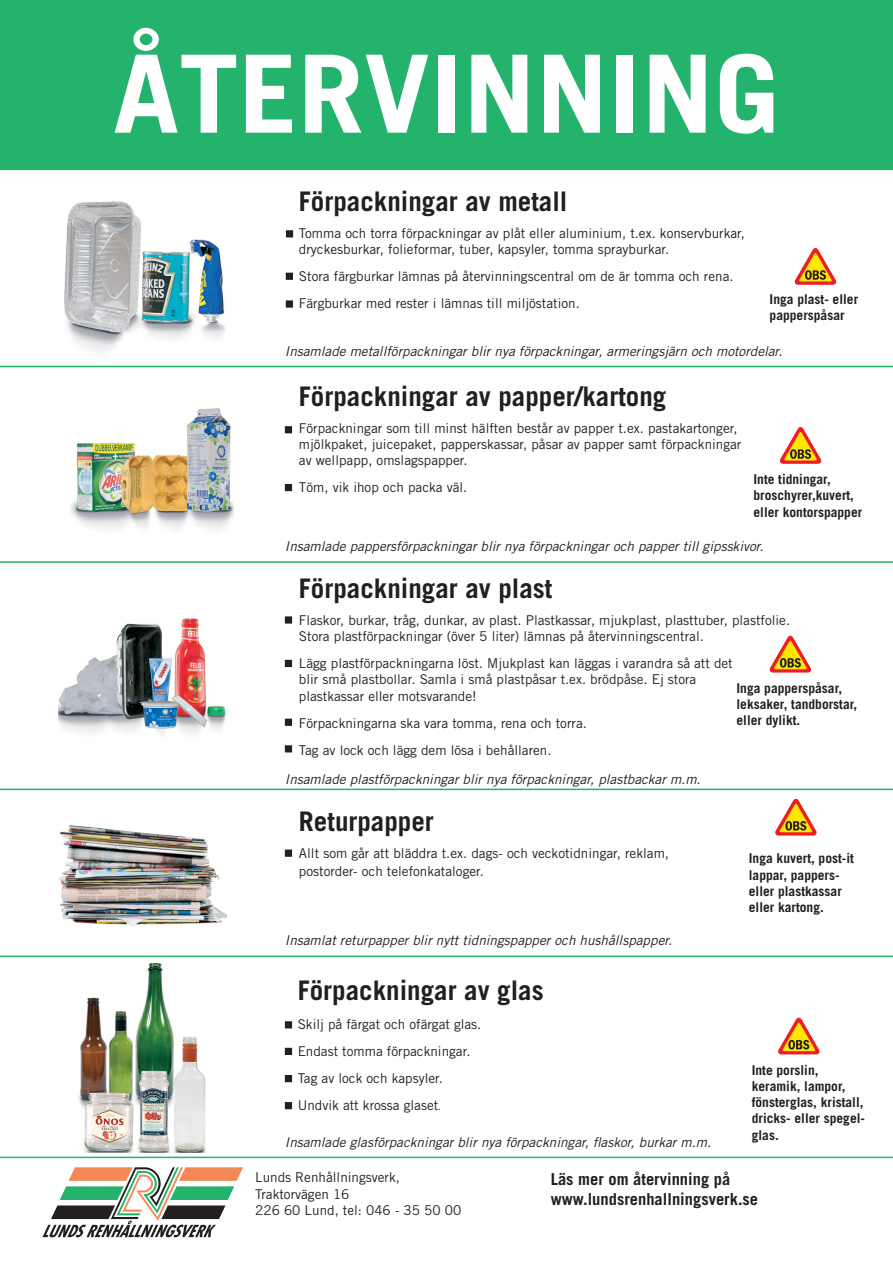
<style>
.page{position:relative;width:893px;height:1263px;background:#fff}
.page>*{position:absolute;margin:0;border:0;box-sizing:border-box;transform-origin:0 0}
.t1{font:700 108px "Trade Gothic";color:#fff;scale:1.1 1}
.t2{font:700 27px "Trade Gothic";color:#231f20}
.t3{font:700 16.5px "Trade Gothic";color:#231f20}
.t4{font:13.5px/16.2px "Trade Gothic";color:#231f20}
.t5{font:italic 13.5px "Trade Gothic";color:#231f20}
.t6{font:700 13.5px/16.2px "Trade Gothic";color:#231f20}
.s1{font-size:9px}
</style>
<div class="page">
<img style="left:71px;top:365px;width:164px;height:165px">
<img style="left:58px;top:825px;width:169px;height:133px">
<img style="left:58px;top:618px;width:169px;height:173px">
<img style="left:58px;top:170px;width:169px;height:205px">
<svg style="left:43px;top:1167px;width:200px;height:70px"></svg>
<div style="left:0;top:0;width:893px;height:170px;background:#23b36d"></div>
<hr style="left:0;top:366px;width:893px;height:1px;background:#23b36d">
<hr style="left:0;top:561px;width:893px;height:2px;background:#23b36d">
<hr style="left:0;top:789px;width:893px;height:1px;background:#23b36d">
<hr style="left:0;top:955px;width:893px;height:2px;background:#23b36d">
<hr style="left:0;top:1157px;width:893px;height:1px;background:#23b36d">
<div style="left:286px;top:230px;width:7px;height:7px;border:2px solid #231f20"></div>
<div style="left:286px;top:273px;width:7px;height:7px;border:2px solid #231f20"></div>
<div style="left:286px;top:300px;width:7px;height:8px;border:2px solid #231f20"></div>
<div style="left:285px;top:426px;width:7px;height:7px;border:2px solid #231f20"></div>
<div style="left:285px;top:484px;width:7px;height:7px;border:2px solid #231f20"></div>
<div style="left:285px;top:616px;width:7px;height:8px;border:2px solid #231f20"></div>
<div style="left:285px;top:660px;width:7px;height:7px;border:2px solid #231f20"></div>
<div style="left:285px;top:719px;width:7px;height:7px;border:2px solid #231f20"></div>
<div style="left:285px;top:849px;width:7px;height:8px;border:2px solid #231f20"></div>
<div style="left:285px;top:1021px;width:7px;height:7px;border:2px solid #231f20"></div>
<div style="left:285px;top:1048px;width:7px;height:7px;border:2px solid #231f20"></div>
<div style="left:285px;top:1075px;width:7px;height:7px;border:2px solid #231f20"></div>
<div style="left:285px;top:1102px;width:7px;height:7px;border:2px solid #231f20"></div>
<svg style="left:795px;top:248px;width:41px;height:37px"></svg>
<svg style="left:780px;top:427px;width:41px;height:37px"></svg>
<svg style="left:770px;top:636px;width:41px;height:36px"></svg>
<svg style="left:775px;top:799px;width:42px;height:36px"></svg>
<svg style="left:778px;top:1018px;width:42px;height:36px"></svg>
<div style="left:285px;top:745px;width:7px;height:7px;border:2px solid #231f20"></div>
<img style="left:79px;top:963px;width:127px;height:189px">
<p class="t1" style="left:113px;top:28px;width:608px">ÅTERVINNING</p>
<p class="t2" style="left:299px;top:184px;width:270px">Förpackningar av metall</p>
<p class="t4" style="left:299px;top:225px;width:448px">Tomma och torra förpackningar av plåt eller aluminium, t.ex. konservburkar,</p>
<p class="t4" style="left:299px;top:241px;width:372px">dryckesburkar, folieformar, tuber, kapsyler, tomma sprayburkar.</p>
<p class="t4" style="left:299px;top:268px;width:436px">Stora färgburkar lämnas på återvinningscentral om de är tomma och rena.</p>
<p class="t4" style="left:299px;top:295px;width:282px">Färgburkar med rester i lämnas till miljöstation.</p>
<p class="t6" style="left:770px;top:291px;width:90px">Inga plast- eller</p>
<p class="t6" style="left:770px;top:307px;width:76px">papperspåsar</p>
<p class="t5" style="left:285px;top:343px;width:499px">Insamlade metallförpackningar blir nya förpackningar, armeringsjärn och motordelar.</p>
<p class="t2" style="left:299px;top:379px;width:369px">Förpackningar av papper/kartong</p>
<p class="t4" style="left:299px;top:419px;width:440px">Förpackningar som till minst hälften består av papper t.ex. pastakartonger,</p>
<p class="t4" style="left:299px;top:436px;width:444px">mjölkpaket, juicepaket, papperskassar, påsar av papper samt förpackningar</p>
<p class="t4" style="left:299px;top:452px;width:170px">av wellpapp, omslagspapper.</p>
<p class="t4" style="left:299px;top:479px;width:170px">Töm, vik ihop och packa väl.</p>
<p class="t6" style="left:753px;top:471px;width:79px">Inte tidningar,</p>
<p class="t6" style="left:753px;top:487px;width:102px">broschyrer,kuvert,</p>
<p class="t6" style="left:753px;top:503px;width:110px">eller kontorspapper</p>
<p class="t5" style="left:285px;top:538px;width:480px">Insamlade pappersförpackningar blir nya förpackningar och papper till gipsskivor.</p>
<p class="t2" style="left:299px;top:572px;width:255px">Förpackningar av plast</p>
<p class="t4" style="left:299px;top:612px;width:493px">Flaskor, burkar, tråg, dunkar, av plast. Plastkassar, mjukplast, plasttuber, plastfolie.<br>Stora plastförpackningar (över 5 liter) lämnas på återvinningscentral.</p>
<p class="t4" style="left:299px;top:655px;width:435px">Lägg plastförpackningarna löst. Mjukplast kan läggas i varandra så att det blir små plastbollar. Samla i små plastpåsar t.ex. brödpåse. Ej stora plastkassar eller motsvarande!</p>
<p class="t4" style="left:299px;top:714px;width:289px">Förpackningarna ska vara tomma, rena och torra.</p>
<p class="t4" style="left:299px;top:741px;width:254px">Tag av lock och lägg dem lösa i behållaren.</p>
<p class="t6" style="left:736px;top:680px;width:122px">Inga papperspåsar, leksaker, tandborstar, eller dylikt.</p>
<p class="t5" style="left:285px;top:771px;width:417px">Insamlade plastförpackningar blir nya förpackningar, plastbackar m.m.</p>
<p class="t2" style="left:299px;top:805px;width:136px">Returpapper</p>
<p class="t4" style="left:299px;top:845px;width:372px">Allt som går att bläddra t.ex. dags- och veckotidningar, reklam,</p>
<p class="t4" style="left:299px;top:863px;width:187px">postorder- och telefonkataloger.</p>
<p class="t5" style="left:285px;top:932px;width:389px">Insamlat returpapper blir nytt tidningspapper och hushållspapper.</p>
<p class="t2" style="left:298px;top:974px;width:247px">Förpackningar av glas</p>
<p class="t4" style="left:298px;top:1016px;width:185px">Skilj på färgat och ofärgat glas.</p>
<p class="t4" style="left:298px;top:1043px;width:174px">Endast tomma förpackningar.</p>
<p class="t4" style="left:298px;top:1070px;width:147px">Tag av lock och kapsyler.</p>
<p class="t4" style="left:298px;top:1097px;width:145px">Undvik att krossa glaset<span class="s1">.</span></p>
<p class="t5" style="left:285px;top:1134px;width:428px">Insamlade glasförpackningar blir nya förpackningar, flaskor, burkar m.m.</p>
<p class="t6" style="left:749px;top:850px;width:107px">Inga kuvert, post-it</p>
<p class="t6" style="left:749px;top:866px;width:92px">lappar, pappers-</p>
<p class="t6" style="left:749px;top:882px;width:94px">eller plastkassar eller kartong.</p>
<p class="t6" style="left:752px;top:1061px;width:68px">Inte porslin,</p>
<p class="t6" style="left:752px;top:1078px;width:95px">keramik, lampor,</p>
<p class="t6" style="left:752px;top:1094px;width:115px;text-align:justify">fönsterglas, kristall, dricks- eller spegel&shy;glas.</p>
<p class="t4" style="left:255px;top:1169px;width:146px">Lunds Renhållningsverk,</p>
<p class="t4" style="left:255px;top:1185px;width:96px">Traktorvägen 16</p>
<p class="t4" style="left:255px;top:1202px;width:208px">226 60 Lund, tel: 046 - 35 50 00</p>
<p class="t3" style="left:551px;top:1169px;width:181px">Läs mer om återvinning på</p>
<p class="t3" style="left:551px;top:1188px;width:209px">www.lundsrenhallningsverk.se</p>
</div>
